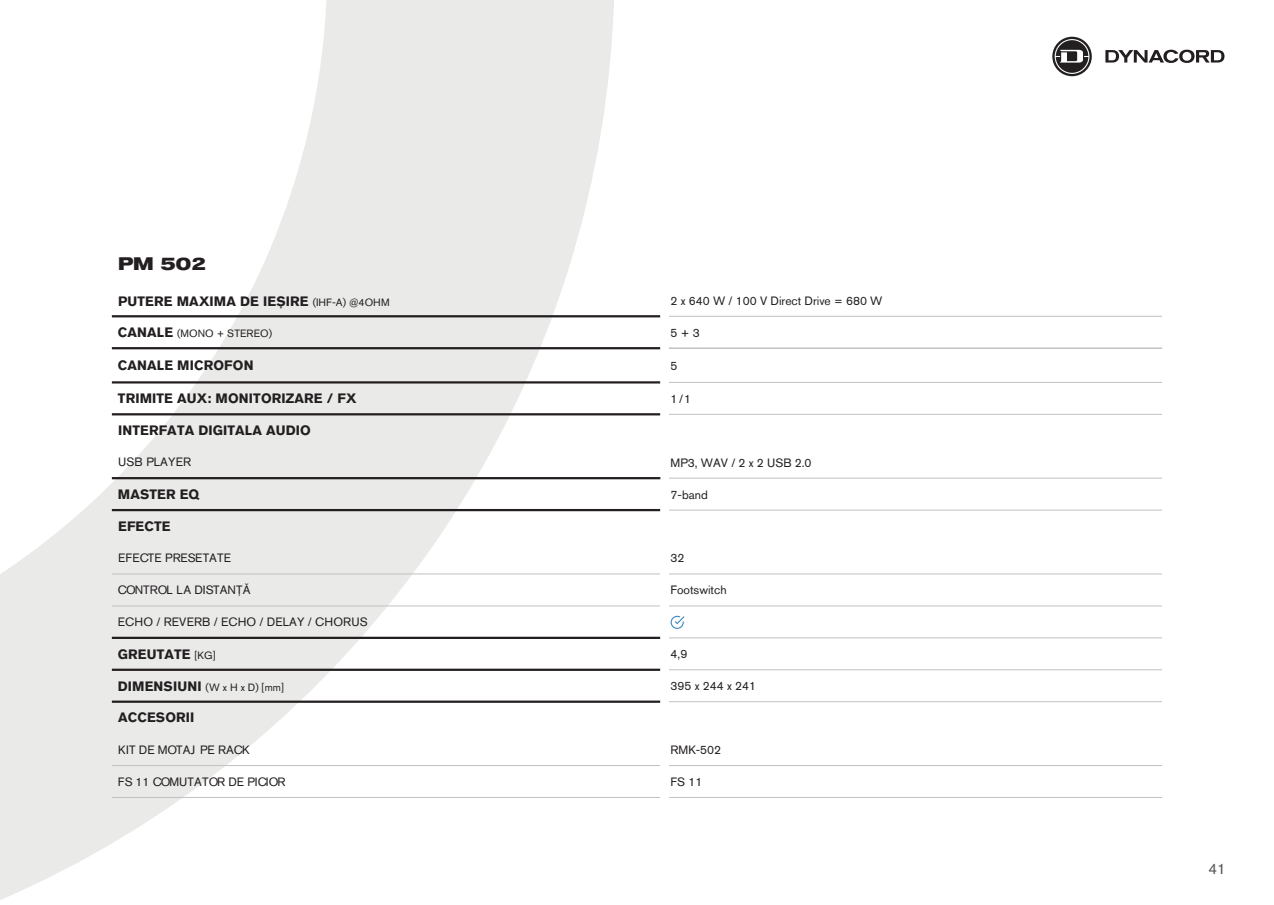
<style>
.page{position:relative;width:1274px;height:905px;background:#fff}
.page>*{position:absolute;margin:0;border:0;box-sizing:border-box;transform-origin:0 0}
.t1{font:700 expanded 18px "Akzidenz Grotesk Pro";color:#231f20}
.t2{font:15px "Akzidenz Grotesk Pro";color:#57585a}
.t3{font:13.5px "Akzidenz Grotesk Pro,Bold";letter-spacing:.01em;color:#231f20}
.t4{font:12px "Akzidenz Grotesk Pro";color:#231f20}
.t5{font:10.5px "Akzidenz Grotesk Pro";letter-spacing:.01em;color:#231f20}
.s1{font-family:"Akzidenz Grotesk Pro";font-size:10.5px}
.s2{font-family:"Akzidenz Grotesk Pro,Bold";font-size:13.5px}
</style>
<div class="page">
<svg style="left:1105px;top:50px;width:120px;height:13px"></svg>
<svg style="left:1052px;top:37px;width:40px;height:39px"></svg>
<svg style="left:0;top:0;width:614px;height:898px"></svg>
<hr style="left:112px;top:413px;width:548px;height:2px;background:#231f20">
<hr style="left:112px;top:573px;width:548px;height:1px;background:#c1c2c4">
<hr style="left:669px;top:573px;width:493px;height:1px;background:#c1c2c4">
<hr style="left:669px;top:764px;width:493px;height:1px;background:#c1c2c4">
<hr style="left:112px;top:764px;width:548px;height:1px;background:#c1c2c4">
<hr style="left:669px;top:414px;width:493px;height:1px;background:#c1c2c4">
<hr style="left:112px;top:796px;width:548px;height:1px;background:#c1c2c4">
<hr style="left:112px;top:315px;width:548px;height:2px;background:#231f20">
<hr style="left:112px;top:700px;width:548px;height:2px;background:#231f20">
<hr style="left:669px;top:316px;width:493px;height:1px;background:#c1c2c4">
<hr style="left:669px;top:701px;width:493px;height:1px;background:#c1c2c4">
<hr style="left:669px;top:477px;width:493px;height:1px;background:#c1c2c4">
<hr style="left:669px;top:509px;width:493px;height:1px;background:#c1c2c4">
<hr style="left:112px;top:508px;width:548px;height:3px;background:#231f20">
<hr style="left:669px;top:796px;width:493px;height:1px;background:#c1c2c4">
<hr style="left:112px;top:668px;width:548px;height:2px;background:#231f20">
<hr style="left:112px;top:636px;width:548px;height:2px;background:#231f20">
<hr style="left:112px;top:605px;width:548px;height:1px;background:#c1c2c4">
<hr style="left:669px;top:605px;width:493px;height:1px;background:#c1c2c4">
<hr style="left:669px;top:637px;width:493px;height:1px;background:#c1c2c4">
<hr style="left:669px;top:669px;width:493px;height:1px;background:#c1c2c4">
<hr style="left:112px;top:347px;width:548px;height:2px;background:#231f20">
<hr style="left:112px;top:381px;width:548px;height:2px;background:#231f20">
<hr style="left:112px;top:477px;width:548px;height:2px;background:#231f20">
<hr style="left:669px;top:347px;width:493px;height:2px;background:#c1c2c4">
<hr style="left:669px;top:382px;width:493px;height:1px;background:#c1c2c4">
<svg style="left:671px;top:615px;width:13px;height:13px"></svg>
<svg style="left:0;top:0;width:7px;height:7px"></svg>
<h1 class="t1" style="left:118px;top:252px;width:90px">PM 502</h1>
<p class="t3" style="left:118px;top:292px;width:273px">PUTERE MAXIMA DE IEȘIRE <span class="s1">(IHF-A) @4OHM</span></p>
<p class="t4" style="left:671px;top:293px;width:213px">2 x 640 W / 100 V Direct Drive = 680 W</p>
<p class="t5" style="left:118px;top:327px;width:156px"><span class="s2">CANALE</span> (MONO + STEREO)</p>
<p class="t4" style="left:671px;top:324px;width:31px">5 + 3</p>
<p class="t3" style="left:118px;top:357px;width:137px">CANALE MICROFON</p>
<p class="t4" style="left:671px;top:357px;width:8px">5</p>
<p class="t3" style="left:118px;top:390px;width:240px">TRIMITE AUX: MONITORIZARE / FX</p>
<p class="t4" style="left:671px;top:390px;width:22px">1/1</p>
<p class="t3" style="left:118px;top:421px;width:194px">INTERFATA DIGITALA AUDIO</p>
<p class="t4" style="left:118px;top:454px;width:74px">USB PLAYER</p>
<p class="t4" style="left:671px;top:454px;width:143px">MP3, WAV / 2 x 2 USB 2.0</p>
<p class="t3" style="left:118px;top:485px;width:83px">MASTER EQ</p>
<p class="t4" style="left:671px;top:486px;width:39px">7-band</p>
<p class="t3" style="left:118px;top:517px;width:54px">EFECTE</p>
<p class="t4" style="left:118px;top:550px;width:114px">EFECTE PRESETATE</p>
<p class="t4" style="left:671px;top:550px;width:15px">32</p>
<p class="t4" style="left:118px;top:582px;width:134px">CONTROL LA DISTANȚĂ</p>
<p class="t4" style="left:671px;top:582px;width:58px">Footswitch</p>
<p class="t4" style="left:118px;top:614px;width:251px">ECHO / REVERB / ECHO / DELAY / CHORUS</p>
<p class="t3" style="left:118px;top:645px;width:99px">GREUTATE <span class="s1">[KG]</span></p>
<p class="t4" style="left:671px;top:646px;width:18px">4,9</p>
<p class="t3" style="left:118px;top:677px;width:168px">DIMENSIUNI <span class="s1">(W</span> <span class="s1">x</span> <span class="s1">H</span> <span class="s1">x</span> <span class="s1">D) [</span><span class="s1">mm</span><span class="s1">]</span></p>
<p class="t4" style="left:671px;top:678px;width:87px">395 x 244 x 241</p>
<p class="t3" style="left:118px;top:708px;width:78px">ACCESORII</p>
<p class="t4" style="left:118px;top:741px;width:133px">KIT DE MOTAJ PE RACK</p>
<p class="t4" style="left:671px;top:741px;width:52px">RMK-502</p>
<p class="t4" style="left:118px;top:773px;width:169px">FS 11 COMUTATOR DE PICIOR</p>
<p class="t4" style="left:671px;top:773px;width:33px">FS 11</p>
<p class="t2" style="left:1208px;top:859px;width:19px">41</p>
</div>
